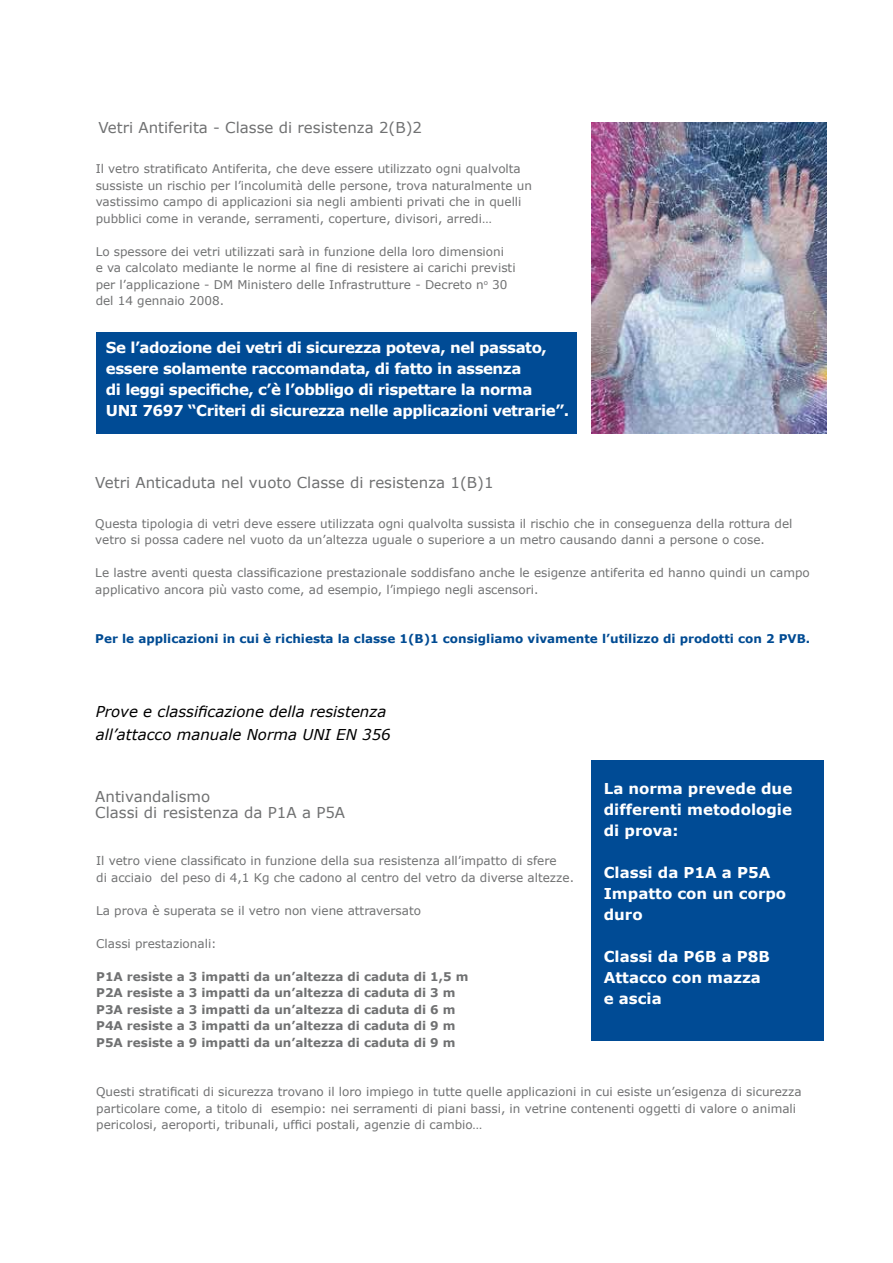
<style>
.page{position:relative;width:893px;height:1263px;background:#fff}
.page>*{position:absolute;margin:0;border:0;box-sizing:border-box;transform-origin:0 0}
.t1{font:700 15px/21px "Verdana";letter-spacing:-.03em;color:#fff}
.t2{font:15px/16.5px "Verdana";color:#707172}
.t3{font:700 15px/21px "Verdana";color:#fff}
.t4{font:italic 15px/22.5px "Verdana";color:#000}
.t5{font:12px/16.5px "Verdana";color:#707172}
.t6{font:700 12px/16.5px "Verdana";color:#707172}
.t7{font:700 12px "Verdana";color:#004b93}
</style>
<div class="page">
<img style="left:592px;top:123px;width:234px;height:311px">
<div style="left:96px;top:332px;width:481px;height:102px;background:#004b95"></div>
<div style="left:592px;top:760px;width:232px;height:281px;background:#004b95"></div>
<p class="t2" style="left:98px;top:119px;width:325px">Vetri Antiferita - Classe di resistenza 2(B)2</p>
<p class="t5" style="left:96px;top:160px;width:438px">Il vetro stratificato Antiferita, che deve essere utilizzato ogni qualvolta sussiste un rischio per l’incolumità delle persone, trova naturalmente un vastissimo campo di applicazioni sia negli ambienti privati che in quelli pubblici come in verande, serramenti, coperture, divisori, arredi…</p>
<p class="t5" style="left:96px;top:243px;width:421px">Lo spessore dei vetri utilizzati sarà in funzione della loro dimensioni<br>e va calcolato mediante le norme al fine di resistere ai carichi previsti per l’applicazione - DM Ministero delle Infrastrutture - Decreto n<sup>o</sup> 30 del 14 gennaio 2008.</p>
<p class="t1" style="left:106px;top:337px;width:465px">Se l’adozione dei vetri di sicurezza poteva, nel passato, essere solamente raccomandata, di fatto in assenza<br>di leggi specifiche, c’è l’obbligo di rispettare la norma<br>UNI 7697 “Criteri di sicurezza nelle applicazioni vetrarie”.</p>
<p class="t2" style="left:95px;top:474px;width:400px">Vetri Anticaduta nel vuoto Classe di resistenza 1(B)1</p>
<p class="t5" style="left:95px;top:515px;width:699px">Questa tipologia di vetri deve essere utilizzata ogni qualvolta sussista il rischio che in conseguenza della rottura del vetro si possa cadere nel vuoto da un’altezza uguale o superiore a un metro causando danni a persone o cose.</p>
<p class="t5" style="left:95px;top:564px;width:716px">Le lastre aventi questa classificazione prestazionale soddisfano anche le esigenze antiferita ed hanno quindi un campo applicativo ancora più vasto come, ad esempio, l’impiego negli ascensori.</p>
<p class="t7" style="left:95px;top:631px;width:716px">Per le applicazioni in cui è richiesta la classe 1(B)1 consigliamo vivamente l’utilizzo di prodotti con 2 PVB.</p>
<p class="t4" style="left:96px;top:700px;width:297px">Prove e classificazione della resistenza all’attacco manuale Norma UNI EN 356</p>
<p class="t2" style="left:95px;top:788px;width:251px">Antivandalismo<br>Classi di resistenza da P1A a P5A</p>
<p class="t1" style="left:604px;top:777px;width:190px;text-align:justify">La norma prevede due differenti metodologie di prova:</p>
<p class="t3" style="left:604px;top:861px;width:184px">Classi da P1A a P5A<br>Impatto con un corpo duro</p>
<p class="t3" style="left:604px;top:945px;width:168px">Classi da P6B a P8B<br>Attacco con mazza e ascia</p>
<p class="t5" style="left:96px;top:852px;width:479px">Il vetro viene classificato in funzione della sua resistenza all’impatto di sfere<br>di acciaio del peso di 4,1 Kg che cadono al centro del vetro da diverse altezze.</p>
<p class="t5" style="left:96px;top:901px;width:326px">La prova è superata se il vetro non viene attraversato</p>
<p class="t5" style="left:96px;top:934px;width:122px">Classi prestazionali:</p>
<p class="t6" style="left:96px;top:967px;width:374px">P1A resiste a 3 impatti da un’altezza di caduta di 1,5 m P2A resiste a 3 impatti da un’altezza di caduta di 3 m P3A resiste a 3 impatti da un’altezza di caduta di 6 m P4A resiste a 3 impatti da un’altezza di caduta di 9 m P5A resiste a 9 impatti da un’altezza di caduta di 9 m</p>
<p class="t5" style="left:96px;top:1083px;width:707px">Questi stratificati di sicurezza trovano il loro impiego in tutte quelle applicazioni in cui esiste un’esigenza di sicurezza particolare come, a titolo di esempio: nei serramenti di piani bassi, in vetrine contenenti oggetti di valore o animali pericolosi, aeroporti, tribunali, uffici postali, agenzie di cambio…</p>
</div>
